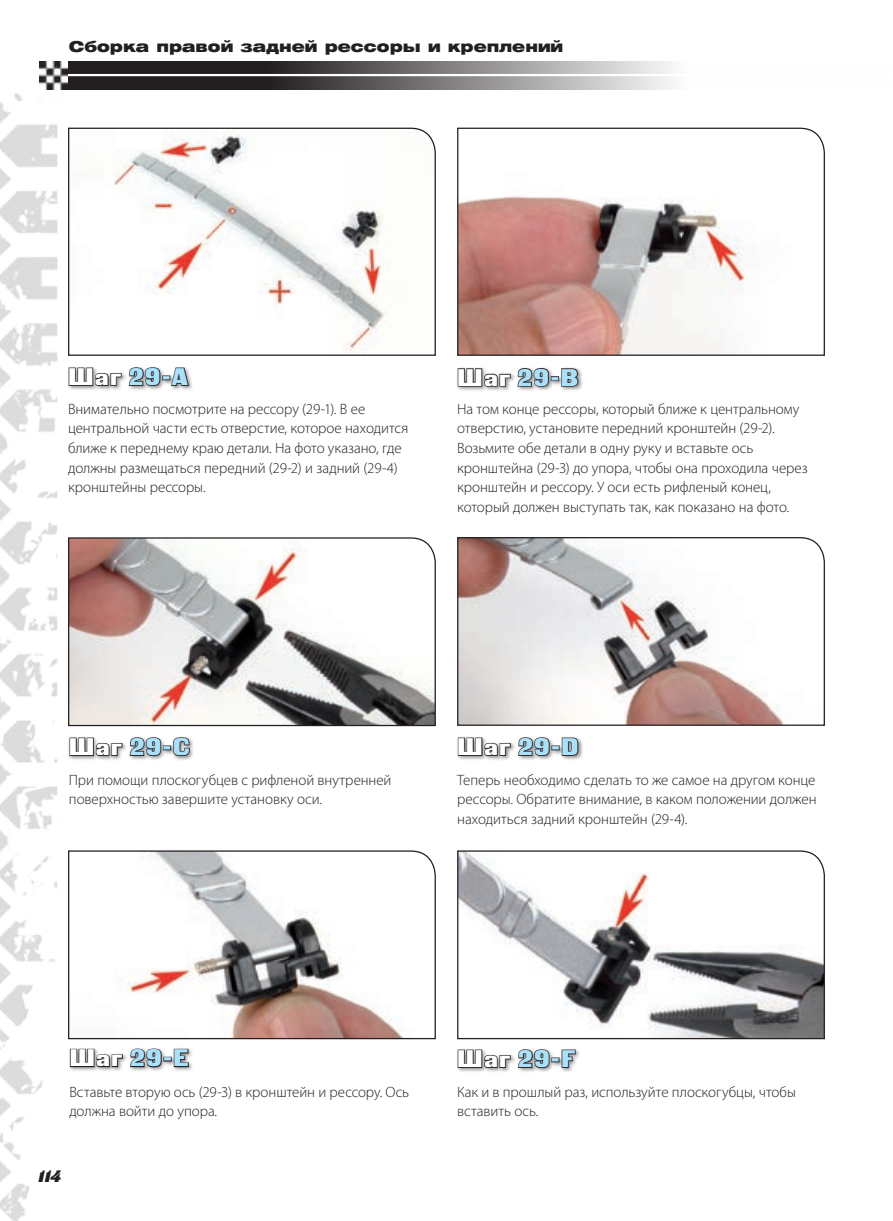
<style>
.page{position:relative;width:893px;height:1221px;background:#fff}
.page>*{position:absolute;margin:0;border:0;box-sizing:border-box;transform-origin:0 0}
.t1{font:24px "Black Grotesk C";letter-spacing:.05em;color:#aae0f9}
.t2{font:italic 16.5px "Black Grotesk C";color:#231f20}
.t3{font:300 15px/19.5px "Myriad Pro";letter-spacing:-.005em;color:#231f20}
.t4{font:15px "Helios Ext Black C";color:#231f20}
.s1{color:#fff}
</style>
<div class="page">
<img style="left:0;top:89px;width:98px;height:1131px">
<svg style="left:68px;top:61px;width:603px;height:28px;background:#6a6768"></svg>
<hr style="left:64px;top:74px;width:827px;height:2px;background:#fff">
<img style="left:40px;top:61px;width:28px;height:28px">
<div style="left:67px;top:365px;width:127px;height:26px;background:#231f20;opacity:.5"></div>
<svg style="left:68px;top:367px;width:54px;height:20px"></svg>
<svg style="left:128px;top:366px;width:34px;height:21px"></svg>
<div style="left:162px;top:375px;width:8px;height:5px;border:2px solid #231f20"></div>
<svg style="left:170px;top:366px;width:20px;height:20px"></svg>
<div style="left:68px;top:1046px;width:125px;height:26px;background:#231f20;opacity:.5"></div>
<svg style="left:69px;top:1047px;width:94px;height:21px"></svg>
<div style="left:163px;top:1056px;width:9px;height:5px;border:2px solid #231f20"></div>
<svg style="left:173px;top:1047px;width:17px;height:20px"></svg>
<div style="left:68px;top:735px;width:127px;height:25px;background:#231f20;opacity:.5"></div>
<svg style="left:69px;top:736px;width:54px;height:21px"></svg>
<svg style="left:129px;top:736px;width:33px;height:21px"></svg>
<div style="left:163px;top:745px;width:8px;height:5px;border:2px solid #231f20"></div>
<svg style="left:172px;top:736px;width:19px;height:21px"></svg>
<div style="left:456px;top:735px;width:127px;height:25px;background:#231f20;opacity:.5"></div>
<svg style="left:457px;top:736px;width:94px;height:21px"></svg>
<div style="left:551px;top:745px;width:9px;height:5px;border:2px solid #231f20"></div>
<svg style="left:561px;top:736px;width:18px;height:20px"></svg>
<div style="left:456px;top:366px;width:128px;height:25px;background:#231f20;opacity:.5"></div>
<svg style="left:457px;top:367px;width:93px;height:21px"></svg>
<div style="left:551px;top:376px;width:8px;height:5px;border:2px solid #231f20"></div>
<svg style="left:560px;top:367px;width:19px;height:20px"></svg>
<div style="left:456px;top:1047px;width:124px;height:25px;background:#231f20;opacity:.5"></div>
<svg style="left:457px;top:1048px;width:54px;height:21px"></svg>
<svg style="left:517px;top:1048px;width:34px;height:20px"></svg>
<div style="left:551px;top:1057px;width:8px;height:5px;border:2px solid #231f20"></div>
<svg style="left:561px;top:1048px;width:15px;height:20px"></svg>
<svg style="left:67px;top:127px;width:369px;height:229px"></svg>
<svg style="left:457px;top:127px;width:368px;height:229px"></svg>
<svg style="left:67px;top:536px;width:369px;height:190px"></svg>
<svg style="left:67px;top:849px;width:369px;height:190px"></svg>
<svg style="left:457px;top:850px;width:368px;height:189px"></svg>
<svg style="left:457px;top:537px;width:368px;height:189px"></svg>
<p class="t4" style="left:69px;top:38px;width:496px">Сборка правой задней рессоры и креплений</p>
<h1 class="t1" style="left:68px;top:362px;width:121px"><span class="s1">Шаг</span> 29-A</h1>
<p class="t3" style="left:68px;top:399px;width:342px">Внимательно посмотрите на рессору (29-1). В ее центральной части есть отверстие, которое находится ближе к переднему краю детали. На фото указано, где должны размещаться передний (29-2) и задний (29-4) кронштейны рессоры.</p>
<h1 class="t1" style="left:457px;top:363px;width:123px"><span class="s1">Шаг</span> 29-B</h1>
<p class="t3" style="left:457px;top:399px;width:352px">На том конце рессоры, который ближе к центральному отверстию, установите передний кронштейн (29‑2).<br>Возьмите обе детали в одну руку и вставьте ось кронштейна (29-3) до упора, чтобы она проходила через кронштейн и рессору. У оси есть рифленый конец, который должен выступать так, как показано на фото.</p>
<h1 class="t1" style="left:69px;top:732px;width:122px"><span class="s1">Шаг</span> 29-С</h1>
<p class="t3" style="left:69px;top:769px;width:324px">При помощи плоскогубцев с рифленой внутренней поверхностью завершите установку оси.</p>
<h1 class="t1" style="left:457px;top:732px;width:123px"><span class="s1">Шаг</span> 29-D</h1>
<p class="t3" style="left:457px;top:769px;width:361px;text-align:justify">Теперь необходимо сделать то же самое на другом конце рессоры. Обратите внимание, в каком положении должен находиться задний кронштейн (29-4).</p>
<h1 class="t1" style="left:69px;top:1043px;width:121px"><span class="s1">Шаг</span> 29-E</h1>
<p class="t3" style="left:69px;top:1081px;width:341px">Вставьте вторую ось (29-3) в кронштейн и рессору. Ось должна войти до упора.</p>
<p class="t2" style="left:38px;top:1166px;width:24px">114</p>
<h1 class="t1" style="left:457px;top:1044px;width:119px"><span class="s1">Шаг</span> 29-F</h1>
<p class="t3" style="left:457px;top:1081px;width:340px">Как и в прошлый раз, используйте плоскогубцы, чтобы вставить ось.</p>
</div>
